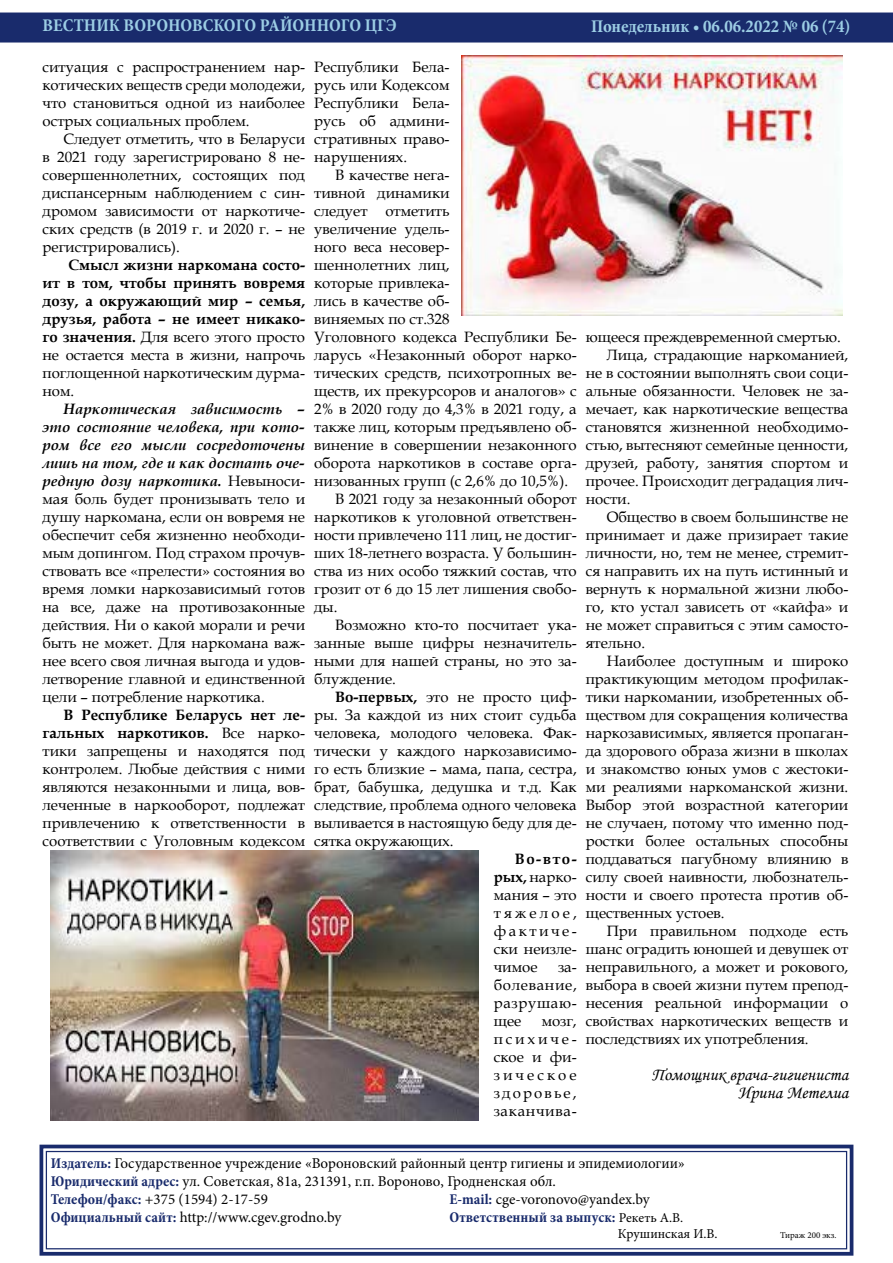
<style>
.page{position:relative;width:893px;height:1263px;background:#fff}
.page>*{position:absolute;margin:0;border:0;box-sizing:border-box;transform-origin:0 0}
.t1{font:700 condensed 18px "Minion Pro";color:#9ccde4}
.t2{font:18px/18px "Monotype Corsiva";color:#000;text-align:right}
.t3{font:15px/18px "Book Antiqua";color:#000;text-align:justify}
.t4{font:15px/18px "Minion Pro";color:#000}
.t5{font:700 15px/18px "Book Antiqua";color:#000;text-align:justify}
.t6{font:700 condensed 15px/18px "Minion Pro";color:#192b6c}
.t7{font:13.5px "Minion Pro";color:#000}
.t8{font:9px "Minion Pro";color:#000}
.s1{font-weight:400}
.s2{font-weight:700;font-style:italic}
.s3{font-weight:700}
.s4{font-weight:700;font-stretch:condensed;color:#192b6c}
.s5{font-weight:400;font-stretch:normal;color:#000}
.s6{font-weight:400;font-stretch:normal;font-size:13.5px;color:#000}
</style>
<div class="page">
<div style="left:0;top:13px;width:893px;height:30px;background:#192b6c"></div>
<svg style="left:39px;top:1144px;width:815px;height:112px"></svg>
<div style="left:46px;top:1151px;width:801px;height:98px;border:1px solid #192b6c"></div>
<img style="left:462px;top:56px;width:381px;height:259px">
<img style="left:51px;top:851px;width:428px;height:270px">
<p class="t1" style="left:43px;top:13px;width:44px">ВЕСТНИ</p>
<p class="t1" style="left:109px;top:13px;width:38px">К ВОРОНО</p>
<p class="t1" style="left:192px;top:13px;width:80px">ВСКОГО РАЙОННО</p>
<p class="t1" style="left:341px;top:13px;width:57px">ГО ЦГЭ</p>
<p class="t1" style="left:591px;top:14px;width:261px">Понедельник • 06.06.2022 № 06 (74)</p>
<p class="t3" style="left:43px;top:58px;width:264px">ситуация с распространением нар&shy;котических веществ среди молодежи, что становиться одной из наиболее острых социальных проблем.</p>
<p class="t3" style="left:43px;top:130px;width:264px;text-indent:21px">Следует отметить, что в Беларуси в 2021 году зарегистрировано 8 не&shy;совершеннолетних, состоящих под диспансерным наблюдением с син&shy;дромом зависимости от наркотиче&shy;ских средств (в 2019 г. и 2020 г. – не регистрировались).</p>
<p class="t5" style="left:43px;top:256px;width:264px;text-indent:26px">Смысл жизни наркомана состо&shy;ит в том, чтобы принять вовремя дозу, а окружающий мир – семья, друзья, работа – не имеет никако&shy;го значения. <span class="s1">Для всего этого просто не остается места в жизни, напрочь поглощенной наркотическим дурма&shy;ном.</span></p>
<p class="t3" style="left:43px;top:400px;width:264px;text-indent:21px"><span class="s2">Наркотическая зависимость – это состояние человека, при кото&shy;ром все его мысли сосредоточены лишь на том, где и как достать оче&shy;редную дозу наркотика.</span> Невыноси&shy;мая боль будет пронизывать тело и душу наркомана, если он вовремя не обеспечит себя жизненно необходи&shy;мым допингом. Под страхом прочув&shy;ствовать все «прелести» состояния во время ломки наркозависимый готов на все, даже на противозаконные действия. Ни о какой морали и речи быть не может. Для наркомана важ&shy;нее всего своя личная выгода и удов&shy;летворение главной и единственной цели – потребление наркотика.</p>
<p class="t3" style="left:43px;top:706px;width:264px;text-indent:21px"><span class="s3">В Республике Беларусь нет ле&shy;гальных наркотиков.</span> Все нарко&shy;тики запрещены и находятся под контролем. Любые действия с ними являются незаконными и лица, вов&shy;леченные в наркооборот, подлежат привлечению к ответственности в соответствии с Уголовным кодексом</p>
<p class="t3" style="left:314px;top:58px;width:137px">Республики Бела&shy;русь или Кодексом Республики Бела&shy;русь об админи&shy;стративных право&shy;нарушениях.</p>
<p class="t3" style="left:335px;top:166px;width:116px">В качестве нега-</p>
<p class="t3" style="left:314px;top:184px;width:137px">тивной динамики</p>
<p class="t3" style="left:314px;top:202px;width:137px">следует отметить</p>
<p class="t3" style="left:314px;top:220px;width:137px">увеличение удель-</p>
<p class="t3" style="left:314px;top:238px;width:137px">ного веса несовер-</p>
<p class="t3" style="left:314px;top:256px;width:137px">шеннолетних лиц,</p>
<p class="t3" style="left:314px;top:274px;width:137px">которые привлека-</p>
<p class="t3" style="left:314px;top:292px;width:137px">лись в качестве об-</p>
<p class="t3" style="left:314px;top:310px;width:137px">виняемых по ст.328</p>
<p class="t3" style="left:314px;top:328px;width:264px">Уголовного кодекса Республики Бе-</p>
<p class="t3" style="left:314px;top:346px;width:264px">ларусь «Незаконный оборот нарко-</p>
<p class="t3" style="left:314px;top:364px;width:264px">тических средств, психотропных ве-</p>
<p class="t3" style="left:314px;top:382px;width:264px">ществ, их прекурсоров и аналогов» с</p>
<p class="t3" style="left:314px;top:400px;width:264px">2% в 2020 году до 4,3% в 2021 году, а</p>
<p class="t3" style="left:314px;top:418px;width:264px">также лиц, которым предъявлено об-</p>
<p class="t3" style="left:314px;top:436px;width:264px">винение в совершении незаконного</p>
<p class="t3" style="left:314px;top:454px;width:264px">оборота наркотиков в составе орга-</p>
<p class="t3" style="left:314px;top:472px;width:256px">низованных групп (с 2,6% до 10,5%).</p>
<p class="t3" style="left:335px;top:490px;width:243px">В 2021 году за незаконный оборот</p>
<p class="t3" style="left:314px;top:508px;width:264px">наркотиков к уголовной ответствен-</p>
<p class="t3" style="left:314px;top:526px;width:264px">ности привлечено 111 лиц, не достиг-</p>
<p class="t3" style="left:314px;top:544px;width:264px">ших 18-летнего возраста. У большин-</p>
<p class="t3" style="left:314px;top:562px;width:264px">ства из них особо тяжкий состав, что</p>
<p class="t3" style="left:314px;top:580px;width:264px">грозит от 6 до 15 лет лишения свобо-</p>
<p class="t3" style="left:314px;top:598px;width:25px">ды.</p>
<p class="t3" style="left:335px;top:616px;width:243px">Возможно кто-то посчитает ука-</p>
<p class="t3" style="left:314px;top:634px;width:264px">занные выше цифры незначитель-</p>
<p class="t3" style="left:314px;top:652px;width:264px">ными для нашей страны, но это за-</p>
<p class="t3" style="left:314px;top:670px;width:83px">блуждение.</p>
<p class="t3" style="left:335px;top:688px;width:243px"><span class="s3">Во-первых,</span> это не просто циф-</p>
<p class="t3" style="left:314px;top:706px;width:264px">ры. За каждой из них стоит судьба</p>
<p class="t3" style="left:314px;top:724px;width:264px">человека, молодого человека. Фак-</p>
<p class="t3" style="left:314px;top:742px;width:264px">тически у каждого наркозависимо-</p>
<p class="t3" style="left:314px;top:760px;width:264px">го есть близкие – мама, папа, сестра,</p>
<p class="t3" style="left:314px;top:778px;width:264px">брат, бабушка, дедушка и т.д. Как</p>
<p class="t3" style="left:314px;top:796px;width:264px">следствие, проблема одного человека</p>
<p class="t3" style="left:314px;top:814px;width:264px">выливается в настоящую беду для де-</p>
<p class="t3" style="left:314px;top:832px;width:141px">сятка окружающих.</p>
<p class="t3" style="left:494px;top:850px;width:84px;text-indent:21px"><span class="s3">Во-вто&shy;рых,</span> нарко&shy;мания – это тяжелое, фактиче&shy;ски неизле&shy;чимое</p>
<p class="t3" style="left:494px;top:958px;width:84px;text-indent:64px">за&shy;болевание, разрушаю&shy;щее</p>
<p class="t3" style="left:494px;top:1012px;width:84px;text-indent:48px">мозг, психиче&shy;ское и фи&shy;зическое здоровье, заканчива-</p>
<p class="t3" style="left:586px;top:328px;width:257px">ющееся преждевременной смертью.</p>
<p class="t3" style="left:607px;top:346px;width:243px">Лица, страдающие наркоманией,</p>
<p class="t3" style="left:586px;top:364px;width:264px">не в состоянии выполнять свои соци-</p>
<p class="t3" style="left:586px;top:382px;width:264px">альные обязанности. Человек не за-</p>
<p class="t3" style="left:586px;top:400px;width:264px">мечает, как наркотические вещества</p>
<p class="t3" style="left:586px;top:418px;width:264px">становятся жизненной необходимо-</p>
<p class="t3" style="left:586px;top:436px;width:264px">стью, вытесняют семейные ценности,</p>
<p class="t3" style="left:586px;top:454px;width:264px">друзей, работу, занятия спортом и</p>
<p class="t3" style="left:586px;top:472px;width:264px">прочее. Происходит деградация лич-</p>
<p class="t3" style="left:586px;top:490px;width:46px">ности.</p>
<p class="t3" style="left:607px;top:508px;width:243px">Общество в своем большинстве не</p>
<p class="t3" style="left:586px;top:526px;width:264px">принимает и даже призирает такие</p>
<p class="t3" style="left:586px;top:544px;width:264px">личности, но, тем не менее, стремит-</p>
<p class="t3" style="left:586px;top:562px;width:264px">ся направить их на путь истинный и</p>
<p class="t3" style="left:586px;top:580px;width:264px">вернуть к нормальной жизни любо-</p>
<p class="t3" style="left:586px;top:598px;width:264px">го, кто устал зависеть от «кайфа» и</p>
<p class="t3" style="left:586px;top:616px;width:264px">не может справиться с этим самосто-</p>
<p class="t3" style="left:586px;top:634px;width:61px">ятельно.</p>
<p class="t3" style="left:607px;top:652px;width:243px">Наиболее доступным и широко</p>
<p class="t3" style="left:586px;top:670px;width:264px">практикующим методом профилак-</p>
<p class="t3" style="left:586px;top:688px;width:264px">тики наркомании, изобретенных об-</p>
<p class="t3" style="left:586px;top:706px;width:264px">ществом для сокращения количества</p>
<p class="t3" style="left:586px;top:724px;width:264px">наркозависимых, является пропаган-</p>
<p class="t3" style="left:586px;top:742px;width:264px">да здорового образа жизни в школах</p>
<p class="t3" style="left:586px;top:760px;width:264px">и знакомство юных умов с жестоки-</p>
<p class="t3" style="left:586px;top:778px;width:264px">ми реалиями наркоманской жизни.</p>
<p class="t3" style="left:586px;top:796px;width:264px">Выбор этой возрастной категории</p>
<p class="t3" style="left:586px;top:814px;width:264px">не случаен, потому что именно под-</p>
<p class="t3" style="left:586px;top:832px;width:264px">ростки более остальных способны</p>
<p class="t3" style="left:586px;top:850px;width:264px">поддаваться пагубному влиянию в</p>
<p class="t3" style="left:586px;top:868px;width:264px">силу своей наивности, любознатель-</p>
<p class="t3" style="left:586px;top:886px;width:264px">ности и своего протеста против об-</p>
<p class="t3" style="left:586px;top:904px;width:140px">щественных устоев.</p>
<p class="t3" style="left:607px;top:922px;width:243px">При правильном подходе есть</p>
<p class="t3" style="left:586px;top:940px;width:264px">шанс оградить юношей и девушек от</p>
<p class="t3" style="left:586px;top:958px;width:264px">неправильного, а может и рокового,</p>
<p class="t3" style="left:586px;top:976px;width:264px">выбора в своей жизни путем препод-</p>
<p class="t3" style="left:586px;top:994px;width:264px">несения реальной информации о</p>
<p class="t3" style="left:586px;top:1012px;width:264px">свойствах наркотических веществ и</p>
<p class="t3" style="left:586px;top:1030px;width:224px">последствиях их употребления.</p>
<p class="t2" style="left:652px;top:1066px;width:198px">Помощник врача-гигиениста<br>Ирина Метелиа</p>
<p class="t4" style="left:51px;top:1154px;width:635px"><span class="s4">Издатель:</span> Государственное учреждение «Вороновский районный центр гигиены и эпидемиологии» <span class="s4">Юридический адрес:</span> ул. Советская, 81а, 231391, г.п. Вороново, Гродненская обл.<br><span class="s4">Телефон/факс:</span> +375 (1594) 2-17-59<br><span class="s4">Официальный сайт:</span> http://www.cgev.grodno.by</p>
<p class="t6" style="left:450px;top:1190px;width:235px">E-mail: <span class="s5">cge-voronovo@уаndex.by<br></span>Ответственный за выпуск: <span class="s6">Рекеть А.В.</span></p>
<p class="t7" style="left:618px;top:1224px;width:101px">Крушинская И.В.</p>
<p class="t8" style="left:780px;top:1229px;width:58px">Тираж 200 экз.</p>
</div>
